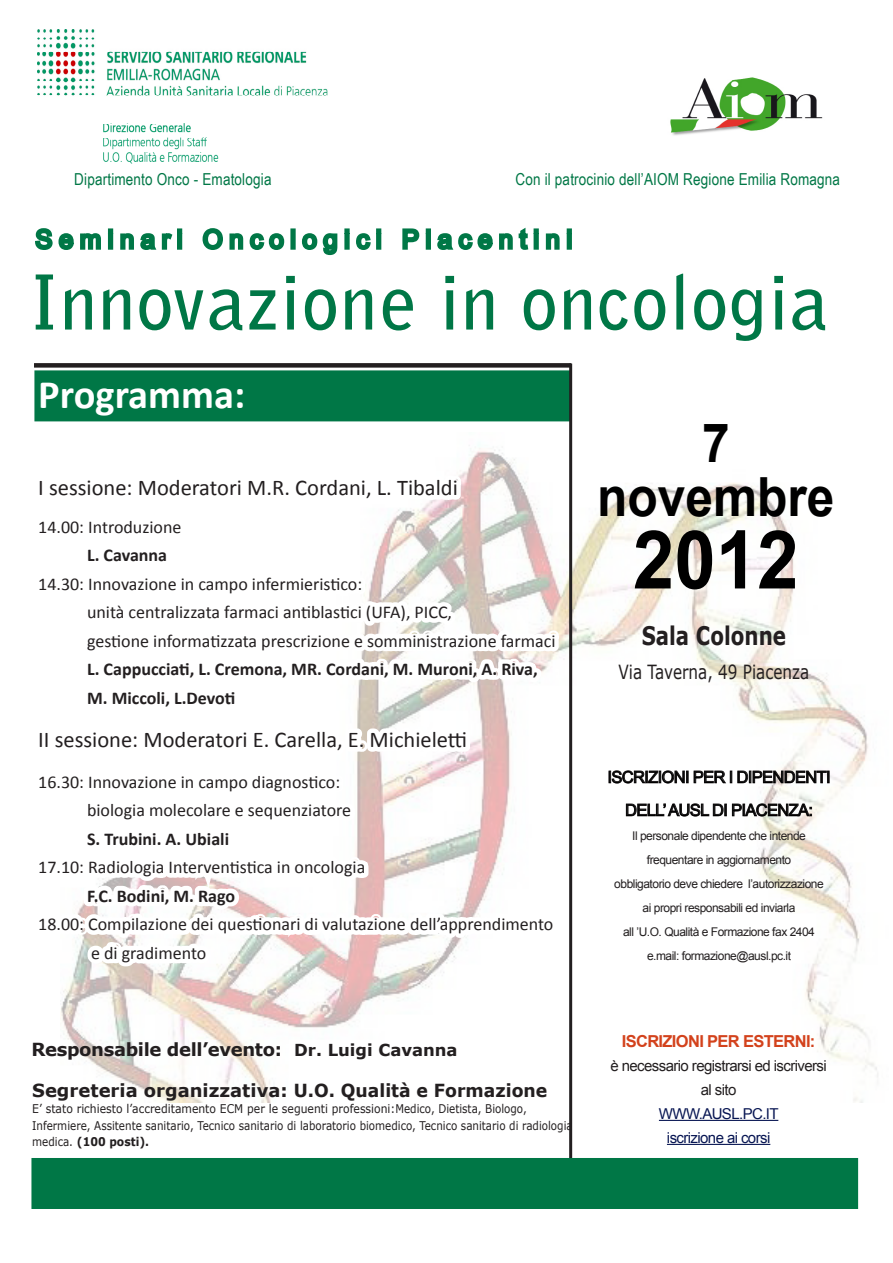
<style>
.page{position:relative;width:893px;height:1263px;background:#fff}
.page>*{position:absolute;margin:0;border:0;box-sizing:border-box;transform-origin:0 0}
.t1{font:700 81px "Arial";color:#000;scale:.92 1}
.t2{font:700 75px "Bell Gothic Std";letter-spacing:.01em;color:#007746}
.t3{font:700 54px "Arial";color:#000;scale:.92 1}
.t4{font:700 40.5px "Calibri";color:#fff}
.t5{font:700 25.5px "Verdana";color:#231f20;scale:.78 1}
.t6{font:22.5px "Calibri";color:#231f20}
.t7{font:19.5px "Verdana";color:#231f20;scale:.78 1}
.t8{font:18px/28.5px "Calibri";color:#231f20}
.t9{font:700 18px/28.5px "Calibri";color:#231f20}
.t10{font:700 18px "Verdana";color:#231f20}
.t11{font:700 18px "Verdana";letter-spacing:-.02em;color:#231f20}
.t12{font:16.5px "Arial Narrow";letter-spacing:.01em;color:#007746}
.t13{font:16.5px "Arial";letter-spacing:-.04em;color:#000}
.t14{font:700 16.5px "Arial";letter-spacing:-.04em;color:#d3421c}
.t15{font:15px "Arial";letter-spacing:-.04em;color:#231f20}
.t16{font:15px "Arial";letter-spacing:-.04em;color:#071552}
.t17{font:12px "Arial";letter-spacing:-.04em;color:#231f20}
.t18{font:12px/16.5px "Verdana";color:#231f20;scale:.86 1}
.t19{font:12px "Verdana";color:#231f20;scale:.9 1}
.s1{font-size:16.5px}
.s2{font-weight:700}
</style>
<div class="page">
<img style="left:61px;top:432px;width:817px;height:671px">
<div style="left:34px;top:370px;width:538px;height:51px;background:#007746"></div>
<img style="left:37px;top:30px;width:291px;height:134px">
<hr style="left:569px;top:364px;width:3px;height:795px;background:#231f20">
<svg style="left:609px;top:770px;width:220px;height:14px"></svg>
<svg style="left:626px;top:802px;width:186px;height:15px"></svg>
<div style="left:34px;top:363px;width:537px;height:5px;background:#231f20"></div>
<hr style="left:659px;top:1120px;width:119px;height:1px;background:#071552">
<hr style="left:667px;top:1144px;width:103px;height:1px;background:#071552">
<svg style="left:35px;top:228px;width:66px;height:22px"></svg>
<svg style="left:108px;top:228px;width:5px;height:5px"></svg>
<div style="left:108px;top:233px;width:5px;height:17px;border:3px solid #007746"></div>
<svg style="left:120px;top:228px;width:62px;height:22px"></svg>
<div style="left:177px;top:233px;width:5px;height:17px;border:3px solid #007746"></div>
<svg style="left:202px;top:228px;width:83px;height:22px"></svg>
<div style="left:290px;top:228px;width:6px;height:22px;border:3px solid #007746"></div>
<svg style="left:301px;top:228px;width:80px;height:28px"></svg>
<div style="left:376px;top:233px;width:5px;height:17px;border:3px solid #007746"></div>
<svg style="left:402px;top:227px;width:158px;height:23px"></svg>
<svg style="left:567px;top:228px;width:5px;height:5px"></svg>
<div style="left:567px;top:233px;width:5px;height:17px;border:3px solid #007746"></div>
<img style="left:670px;top:77px;width:153px;height:59px">
<svg style="left:61px;top:434px;width:506px;height:548px"></svg>
<div style="left:31px;top:1158px;width:827px;height:51px;background:#007746"></div>
<p class="t12" style="left:74px;top:167px;width:199px">Dipartimento Onco - Ematologia</p>
<p class="t12" style="left:515px;top:167px;width:326px">Con il patrocinio dell’AIOM Regione Emilia Romagna</p>
<p class="t2" style="left:30px;top:257px;width:800px">Innovazione in oncologia</p>
<p class="t4" style="left:38px;top:370px;width:208px">Programma:</p>
<p class="t6" style="left:38px;top:474px;width:421px">I sessione: Moderatori M.R. Cordani, L. Tibaldi</p>
<p class="t8" style="left:38px;top:512px;width:145px">14.00: Introduzione</p>
<p class="t9" style="left:87px;top:540px;width:82px">L. Cavanna</p>
<p class="t8" style="left:38px;top:569px;width:325px">14.30: Innovazione in campo infermieristico:</p>
<p class="t8" style="left:87px;top:597px;width:470px">unità centralizzata farmaci antiblastici (UFA), PICC,<br>gestione informatizzata prescrizione e somministrazione farmaci</p>
<p class="t9" style="left:87px;top:654px;width:452px">L. Cappucciati, L. Cremona, MR. Cordani, M. Muroni, A. Riva,<br>M. Miccoli, L.Devoti</p>
<p class="t6" style="left:38px;top:726px;width:430px">II sessione: Moderatori E. Carella, E. Michieletti</p>
<p class="t8" style="left:87px;top:767px;width:266px;text-indent:-49px">16.30: Innovazione in campo diagnostico: biologia molecolare e sequenziatore</p>
<p class="t9" style="left:87px;top:824px;width:143px">S. Trubini. A. Ubiali</p>
<p class="t8" style="left:38px;top:852px;width:329px">17.10: Radiologia Interventistica in oncologia</p>
<p class="t9" style="left:87px;top:881px;width:150px">F.C. Bodini, M. Rago</p>
<p class="t8" style="left:91px;top:909px;width:464px;text-indent:-53px">18.00: Compilazione dei questionari di valutazione dell’apprendimento e di gradimento</p>
<p class="t3" style="left:702px;top:408px;width:32px">7</p>
<p class="t3" style="left:597px;top:462px;width:260px">novembre</p>
<p class="t1" style="left:633px;top:507px;width:182px">2012</p>
<p class="t5" style="left:642px;top:619px;width:187px">Sala Colonne</p>
<p class="t7" style="left:618px;top:660px;width:246px">Via Taverna, 49 Piacenza</p>
<p class="t13" style="left:607px;top:766px;width:225px">ISCRIZIONI PER I DIPENDENTI</p>
<p class="t13" style="left:625px;top:799px;width:189px">DELL’ AUSL DI PIACENZA:</p>
<p class="t17" style="left:632px;top:828px;width:175px">Il personale dipendente che intende</p>
<p class="t17" style="left:647px;top:852px;width:146px">frequentare in aggiornamento</p>
<p class="t17" style="left:614px;top:876px;width:211px">obbligatorio deve chiedere l’autorizzazione</p>
<p class="t17" style="left:643px;top:900px;width:154px">ai propri responsabili ed inviarla</p>
<p class="t17" style="left:623px;top:924px;width:193px">all ’U.O. Qualità e Formazione fax 2404</p>
<p class="t17" style="left:647px;top:948px;width:146px">e.mail: formazione@ausl.pc.it</p>
<p class="t11" style="left:31px;top:1037px;width:428px">Responsabile dell’evento: <span class="s1">Dr. Luigi Cavanna</span></p>
<p class="t10" style="left:32px;top:1079px;width:517px">Segreteria organizzativa: U.O. Qualità e Formazione</p>
<p class="t19" style="left:32px;top:1101px;width:551px">E’ stato richiesto l’accreditamento ECM per le seguenti professioni:Medico, Dietista, Biologo,</p>
<p class="t18" style="left:32px;top:1117px;width:630px">Infermiere, Assitente sanitario, Tecnico sanitario di laboratorio biomedico, Tecnico sanitario di radiologia medica. <span class="s2">(100 posti).</span></p>
<p class="t14" style="left:622px;top:1030px;width:195px">ISCRIZIONI PER ESTERNI:</p>
<p class="t15" style="left:610px;top:1056px;width:218px">è necessario registrarsi ed iscriversi</p>
<p class="t15" style="left:701px;top:1080px;width:37px">al sito</p>
<p class="t16" style="left:659px;top:1104px;width:121px">WWW.AUSL.PC.IT</p>
<p class="t16" style="left:667px;top:1128px;width:105px">iscrizione ai corsi</p>
</div>
